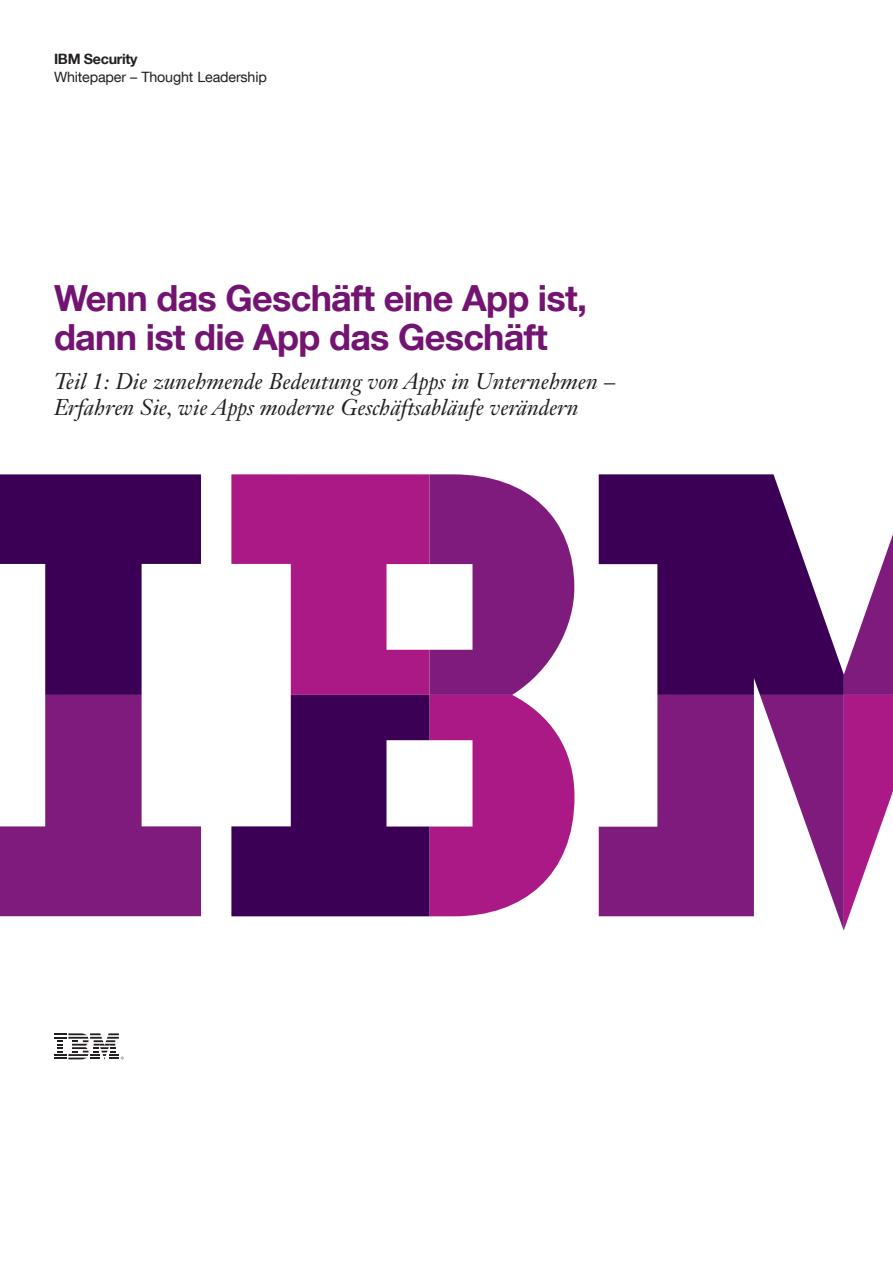
<style>
.page{position:relative;width:893px;height:1263px;background:#fff}
.page>*{position:absolute;margin:0;border:0;box-sizing:border-box;transform-origin:0 0}
._1A_title__color{font:700 36px/39px "Helvetica Neue LT Com";letter-spacing:-.02em;color:#731372}
.t1{font:italic 22.5px/25.5px "Janson Text LT Std";color:#231f20}
.ShortTitle{font:14.25px "Helvetica Neue LT Com";letter-spacing:-.01em;color:#231f20}
._0A_business_unit{font:700 14.25px "Helvetica Neue LT Com";letter-spacing:-.02em;color:#231f20}
</style>
<div class="page">
<svg style="left:0;top:474px;width:201px;height:442px"></svg>
<svg style="left:844px;top:534px;width:49px;height:396px"></svg>
<svg style="left:599px;top:695px;width:245px;height:236px;fill:#7f1b7d"></svg>
<svg style="left:599px;top:474px;width:245px;height:221px;fill:#3b0056"></svg>
<svg style="left:231px;top:474px;width:343px;height:442px"></svg>
<svg style="left:54px;top:1033px;width:70px;height:26px"></svg>
<p class="_0A_business_unit" style="left:54px;top:50px;width:85px">IBM Security</p>
<p class="ShortTitle" style="left:54px;top:68px;width:214px">Whitepaper – Thought Leadership</p>
<p class="_1A_title__color" style="left:54px;top:278px;width:535px">Wenn das Geschäft eine App ist, dann ist die App das Geschäft</p>
<p class="t1" style="left:54px;top:369px;width:562px">Teil 1: Die zunehmende Bedeutung von Apps in Unternehmen –<br>Erfahren Sie, wie Apps moderne Geschäftsabläufe verändern</p>
</div>
